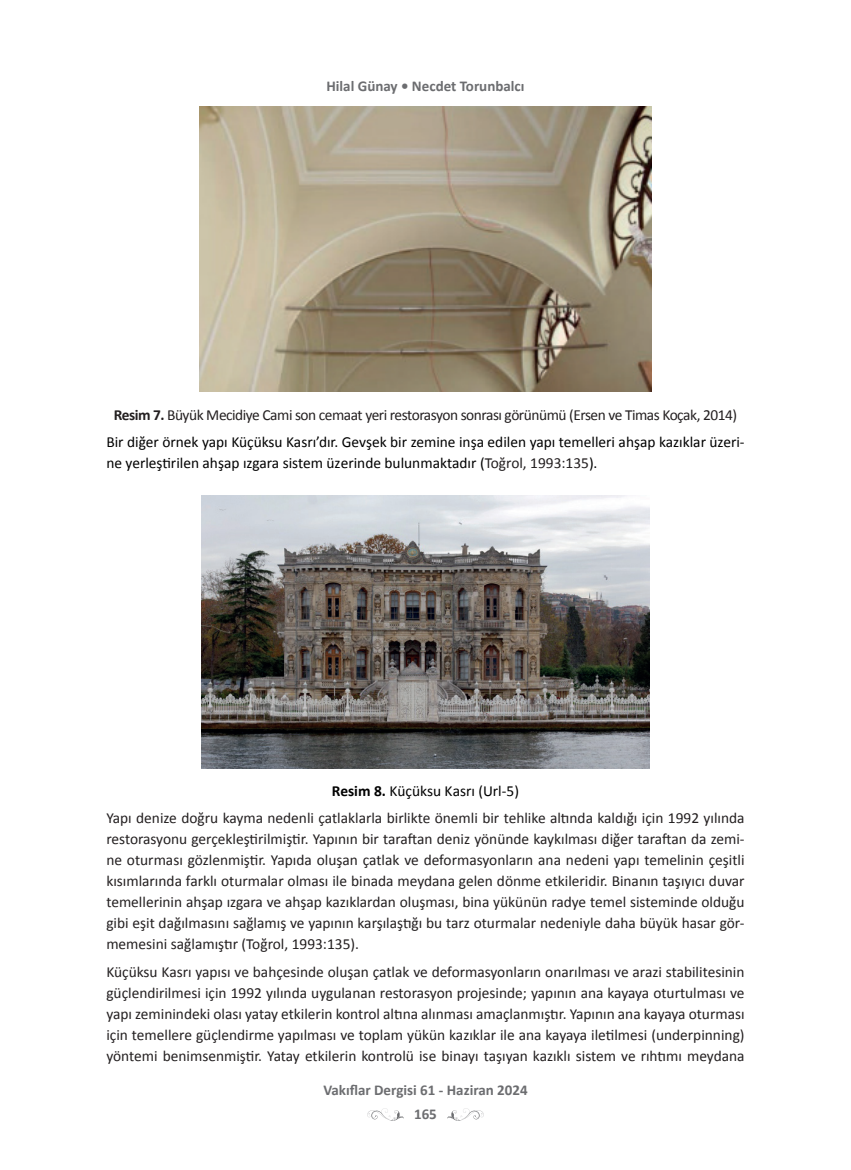
<style>
.page{position:relative;width:851px;height:1170px;background:#fff}
.page>*{position:absolute;margin:0;border:0;box-sizing:border-box;transform-origin:0 0}
.t1{font:15.3px/21px "Calibri";color:#231f20;text-align:justify}
.t2{font:15.3px/27.5px "Calibri";color:#000001;text-align:center}
.t3{font:700 15px/24px "Calibri";color:#6c6d70;text-align:center}
.s1{font-weight:700;color:#231f20}
.s2{color:#231f20}
.s3{font-weight:700;color:#000001}
.s4{color:#000001}
</style>
<div class="page">
<svg style="left:367px;top:1108px;width:37px;height:13px"></svg>
<svg style="left:447px;top:1108px;width:37px;height:13px"></svg>
<img style="left:199px;top:106px;width:452px;height:285px">
<img style="left:201px;top:495px;width:448px;height:273px">
<p class="t3" style="left:326px;top:73px;width:200px">Hilal Günay • Necdet Torunbalcı</p>
<p class="t2" style="left:106px;top:400px;width:639px"><span class="s1">Resim 7.</span> <span class="s2">Büyük Mecidiye Cami son cemaat yeri restorasyon sonrası görünümü (Ersen ve Timas Koçak, 2014)<br></span>Bir diğer örnek yapı Küçüksu Kasrı’dır. Gevşek bir zemine inşa edilen yapı temelleri ahşap kazıklar üzeri-</p>
<p class="t2" style="left:106px;top:448px;width:492px">ne yerleştirilen ahşap ızgara sistem üzerinde bulunmaktadır (<span class="s2">Toğrol, 1993:135</span>).</p>
<p class="t1" style="left:106px;top:776px;width:639px;line-height:27.5px;text-align:center"><span class="s3">Resim 8.</span> <span class="s4">Küçüksu Kasrı (Url-5)<br></span>Yapı denize doğru kayma nedenli çatlaklarla birlikte önemli bir tehlike altında kaldığı için 1992 yılında</p>
<p class="t1" style="left:106px;top:828px;width:639px">restorasyonu gerçekleştirilmiştir. Yapının bir taraftan deniz yönünde kaykılması diğer taraftan da zemi&shy;ne oturması gözlenmiştir. Yapıda oluşan çatlak ve deformasyonların ana nedeni yapı temelinin çeşitli kısımlarında farklı oturmalar olması ile binada meydana gelen dönme etkileridir. Binanın taşıyıcı duvar temellerinin ahşap ızgara ve ahşap kazıklardan oluşması, bina yükünün radye temel sisteminde olduğu gibi eşit dağılmasını sağlamış ve yapının karşılaştığı bu tarz oturmalar nedeniyle daha büyük hasar gör&shy;memesini sağlamıştır (Toğrol, 1993:135).</p>
<p class="t1" style="left:106px;top:960px;width:639px">Küçüksu Kasrı yapısı ve bahçesinde oluşan çatlak ve deformasyonların onarılması ve arazi stabilitesinin güçlendirilmesi için 1992 yılında uygulanan restorasyon projesinde; yapının ana kayaya oturtulması ve yapı zeminindeki olası yatay etkilerin kontrol altına alınması amaçlanmıştır. Yapının ana kayaya oturması için temellere güçlendirme yapılması ve toplam yükün kazıklar ile ana kayaya iletilmesi (underpinning) yöntemi benimsenmiştir. Yatay etkilerin kontrolü ise binayı taşıyan kazıklı sistem ve rıhtımı meydana</p>
<p class="t3" style="left:323px;top:1077px;width:206px">Vakıflar Dergisi 61 - Haziran 2024<br>165</p>
</div>
